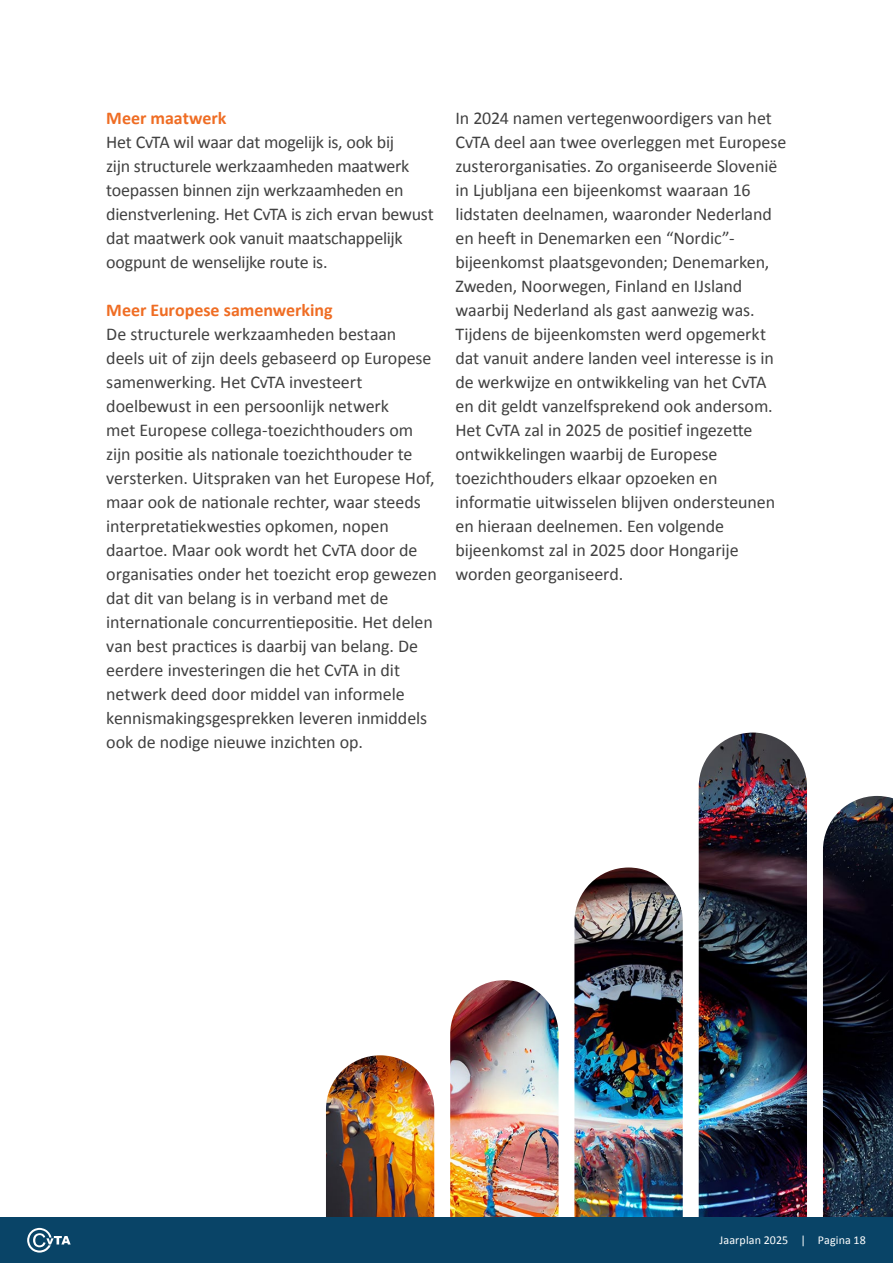
<style>
.page{position:relative;width:893px;height:1263px;background:#fff}
.page>*{position:absolute;margin:0;border:0;box-sizing:border-box;transform-origin:0 0}
.Broodtekst{font:18px/24px "Calibri";letter-spacing:-.005em;color:#414141}
.t1{font:700 18px "Calibri";color:#ef6d24}
.t2{font:12px "Calibri";letter-spacing:.01em;color:#fff}
</style>
<div class="page">
<img style="left:326px;top:1055px;width:108px;height:162px">
<img style="left:574px;top:867px;width:109px;height:350px">
<img style="left:699px;top:732px;width:108px;height:485px">
<img style="left:823px;top:796px;width:70px;height:421px">
<img style="left:450px;top:980px;width:108px;height:237px">
<div style="left:0;top:1217px;width:893px;height:46px;background:#094467"></div>
<svg style="left:27px;top:1228px;width:44px;height:24px"></svg>
<h2 class="t1" style="left:106px;top:106px;width:122px">Meer maatwerk</h2>
<p class="Broodtekst" style="left:106px;top:130px;width:329px">Het CvTA wil waar dat mogelijk is, ook bij<br>zijn structurele werkzaamheden maatwerk toepassen binnen zijn werkzaamheden en dienstverlening. Het CvTA is zich ervan bewust dat maatwerk ook vanuit maatschappelijk oogpunt de wenselijke route is.</p>
<h2 class="t1" style="left:106px;top:298px;width:228px">Meer Europese samenwerking</h2>
<p class="Broodtekst" style="left:106px;top:322px;width:332px">De structurele werkzaamheden bestaan deels uit of zijn deels gebaseerd op Europese samenwerking. Het CvTA investeert doelbewust in een persoonlijk netwerk<br>met Europese collega-toezichthouders om zijn positie als nationale toezichthouder te versterken. Uitspraken van het Europese Hof, maar ook de nationale rechter, waar steeds interpretatiekwesties opkomen, nopen daartoe. Maar ook wordt het CvTA door de organisaties onder het toezicht erop gewezen dat dit van belang is in verband met de internationale concurrentiepositie. Het delen van best practices is daarbij van belang. De eerdere investeringen die het CvTA in dit netwerk deed door middel van informele kennismakingsgesprekken leveren inmiddels ook de nodige nieuwe inzichten op.</p>
<p class="Broodtekst" style="left:455px;top:106px;width:332px">In 2024 namen vertegenwoordigers van het CvTA deel aan twee overleggen met Europese zusterorganisaties. Zo organiseerde Slovenië in Ljubljana een bijeenkomst waaraan 16 lidstaten deelnamen, waaronder Nederland en heeft in Denemarken een “Nordic”- bijeenkomst plaatsgevonden; Denemarken, Zweden, Noorwegen, Finland en IJsland waarbij Nederland als gast aanwezig was.<br>Tijdens de bijeenkomsten werd opgemerkt dat vanuit andere landen veel interesse is in de werkwijze en ontwikkeling van het CvTA en dit geldt vanzelfsprekend ook andersom.<br>Het CvTA zal in 2025 de positief ingezette ontwikkelingen waarbij de Europese toezichthouders elkaar opzoeken en informatie uitwisselen blijven ondersteunen en hieraan deelnemen. Een volgende bijeenkomst zal in 2025 door Hongarije worden georganiseerd.</p>
<p class="t2" style="left:720px;top:1232px;width:148px">Jaarplan 2025 | Pagina 18</p>
</div>
